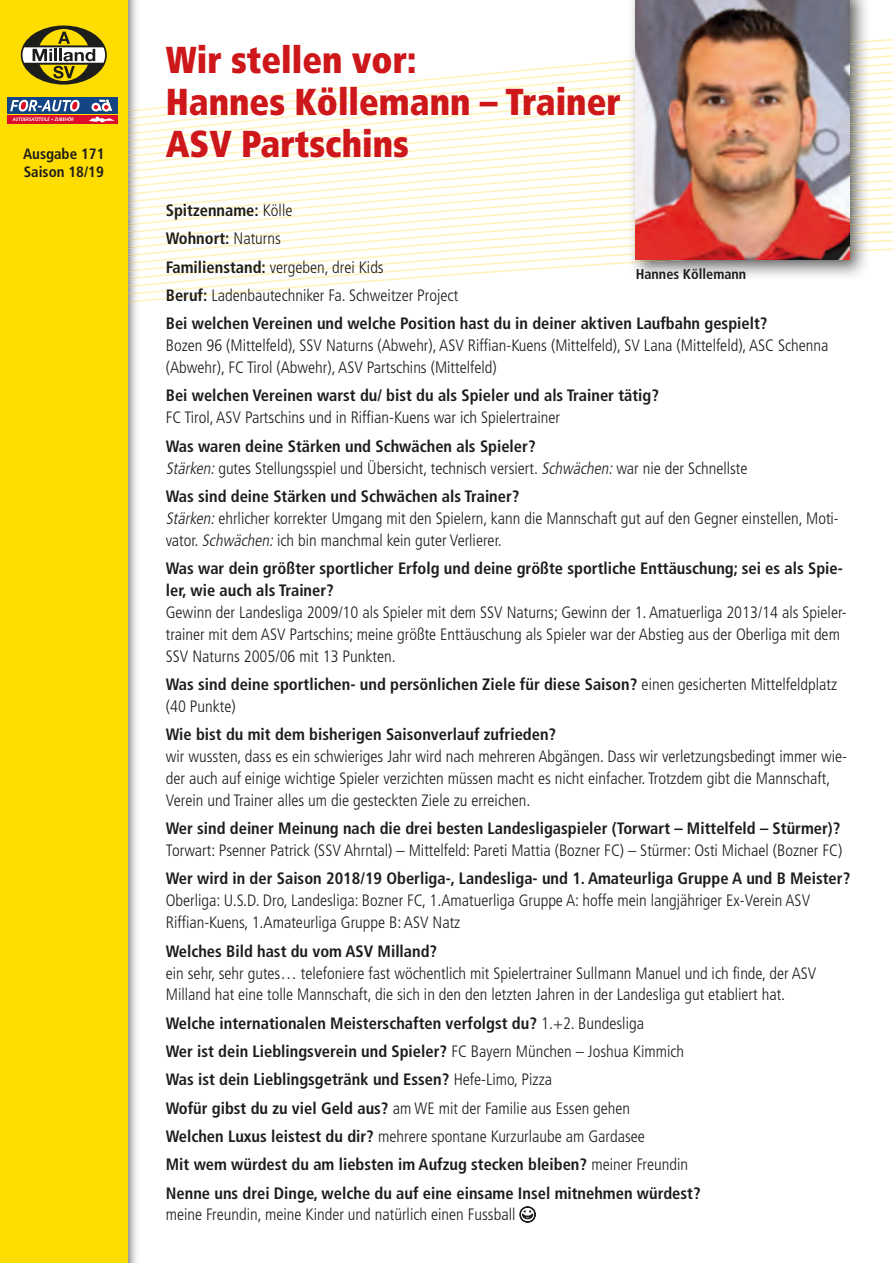
<style>
.page{position:relative;width:893px;height:1263px;background:#fff}
.page>*{position:absolute;margin:0;border:0;box-sizing:border-box;transform-origin:0 0}
.t1{font:900 condensed 37.5px/42px "Frutiger";color:#cd171a;scale:.95 1}
.t2{font:300 condensed 16.5px/21.9px "Frutiger";color:#1d1d1b}
.t3{font:700 condensed 16.5px/28.3px "Frutiger";color:#1d1d1b}
.t4{font:700 condensed 15px/18px "Frutiger";color:#1d1d1b}
.t5{font:700 condensed 14.25px "Frutiger";color:#1d1d1b}
.s1{font-weight:300}
.s2{font-weight:700}
.s3{font-style:italic}
.s4{font-family:"Smiley";font-weight:400;font-stretch:normal}
</style>
<div class="page">
<svg style="left:139px;top:248px;width:754px;height:54px"></svg>
<svg style="left:139px;top:240px;width:754px;height:8px"></svg>
<svg style="left:139px;top:232px;width:754px;height:8px"></svg>
<svg style="left:139px;top:224px;width:754px;height:8px"></svg>
<svg style="left:139px;top:217px;width:754px;height:7px"></svg>
<svg style="left:139px;top:209px;width:754px;height:8px"></svg>
<svg style="left:139px;top:202px;width:754px;height:7px"></svg>
<svg style="left:139px;top:194px;width:754px;height:8px"></svg>
<svg style="left:139px;top:186px;width:754px;height:8px"></svg>
<svg style="left:139px;top:179px;width:754px;height:7px"></svg>
<svg style="left:139px;top:171px;width:754px;height:8px"></svg>
<svg style="left:139px;top:164px;width:754px;height:7px"></svg>
<svg style="left:139px;top:156px;width:754px;height:8px"></svg>
<svg style="left:139px;top:148px;width:754px;height:8px"></svg>
<svg style="left:139px;top:141px;width:754px;height:7px"></svg>
<svg style="left:139px;top:133px;width:754px;height:8px"></svg>
<svg style="left:139px;top:126px;width:754px;height:7px"></svg>
<svg style="left:139px;top:118px;width:754px;height:8px"></svg>
<svg style="left:139px;top:111px;width:754px;height:7px"></svg>
<svg style="left:139px;top:39px;width:754px;height:72px"></svg>
<img style="left:128px;top:0;width:9px;height:1263px">
<img style="left:128px;top:194px;width:11px;height:113px">
<img style="left:128px;top:179px;width:11px;height:15px">
<img style="left:128px;top:172px;width:11px;height:7px">
<img style="left:128px;top:164px;width:11px;height:8px">
<img style="left:128px;top:157px;width:11px;height:7px">
<img style="left:128px;top:148px;width:11px;height:9px">
<img style="left:128px;top:138px;width:11px;height:10px">
<img style="left:128px;top:129px;width:11px;height:9px">
<img style="left:128px;top:120px;width:11px;height:9px">
<img style="left:128px;top:109px;width:11px;height:11px">
<div style="left:0;top:0;width:128px;height:1263px;background:#fd0"></div>
<svg style="left:21px;top:26px;width:86px;height:59px"></svg>
<div style="left:7px;top:115px;width:110px;height:9px;background:#dc0e2a"></div>
<div style="left:7px;top:97px;width:110px;height:17px;background:#134584"></div>
<svg style="left:10px;top:100px;width:70px;height:11px"></svg>
<svg style="left:12px;top:117px;width:62px;height:4px"></svg>
<svg style="left:89px;top:100px;width:26px;height:23px"></svg>
<svg style="left:520px;top:1206px;width:16px;height:16px"></svg>
<img style="left:627px;top:0;width:243px;height:280px">
<img style="left:627px;top:255px;width:243px;height:8px">
<img style="left:627px;top:247px;width:243px;height:8px">
<img style="left:627px;top:239px;width:243px;height:8px">
<img style="left:627px;top:149px;width:243px;height:81px">
<img style="left:627px;top:141px;width:243px;height:8px">
<img style="left:627px;top:133px;width:243px;height:8px">
<img style="left:627px;top:125px;width:243px;height:8px">
<img style="left:627px;top:117px;width:243px;height:8px">
<img style="left:627px;top:109px;width:243px;height:8px">
<img style="left:627px;top:101px;width:243px;height:8px">
<img style="left:627px;top:93px;width:243px;height:8px">
<img style="left:627px;top:85px;width:243px;height:8px">
<img style="left:627px;top:78px;width:243px;height:7px">
<img style="left:627px;top:70px;width:243px;height:8px">
<img style="left:627px;top:62px;width:243px;height:8px">
<img style="left:627px;top:41px;width:243px;height:21px">
<img style="left:635px;top:0;width:215px;height:259px">
<p class="t4" style="left:23px;top:145px;width:83px">Ausgabe 171<br>Saison 18/19</p>
<h1 class="t1" style="left:166px;top:39px;width:481px">Wir stellen vor:<br>Hannes Köllemann – Trainer<br>ASV Partschins</h1>
<p class="t3" style="left:166px;top:196px;width:603px">Spitzenname: <span class="s1">Kölle<br></span>Wohnort: <span class="s1">Naturns<br></span>Familienstand: <span class="s1">vergeben, drei Kids<br></span>Beruf: <span class="s1">Ladenbautechniker Fa. Schweitzer Project<br></span>Bei welchen Vereinen und welche Position hast du in deiner aktiven Laufbahn gespielt?</p>
<p class="t2" style="left:166px;top:335px;width:664px">Bozen 96 (Mittelfeld), SSV Naturns (Abwehr), ASV Riffian-Kuens (Mittelfeld), SV Lana (Mittelfeld), ASC Schenna (Abwehr), FC Tirol (Abwehr), ASV Partschins (Mittelfeld)</p>
<p class="t3" style="left:166px;top:382px;width:495px">Bei welchen Vereinen warst du/ bist du als Spieler und als Trainer tätig?</p>
<p class="t2" style="left:166px;top:407px;width:396px">FC Tirol, ASV Partschins und in Riffian-Kuens war ich Spielertrainer</p>
<p class="t2" style="left:166px;top:435px;width:583px"><span class="s2">Was waren deine Stärken und Schwächen als Spieler?<br></span><span class="s3">Stärken:</span>gutes Stellungsspiel und Übersicht, technisch versiert. <span class="s3">Schwächen:</span>war nie der Schnellste</p>
<p class="t2" style="left:166px;top:485px;width:674px"><span class="s2">Was sind deine Stärken und Schwächen als Trainer?<br></span><span class="s3">Stärken:</span>ehrlicher korrekter Umgang mit den Spielern, kann die Mannschaft gut auf den Gegner einstellen, Moti&shy;vator. <span class="s3">Schwächen:</span>ich bin manchmal kein guter Verlierer.</p>
<p class="t3" style="left:166px;top:557px;width:679px;line-height:21.9px">Was war dein größter sportlicher Erfolg und deine größte sportliche Enttäuschung; sei es als Spie&shy;ler, wie auch als Trainer?</p>
<p class="t2" style="left:166px;top:601px;width:682px">Gewinn der Landesliga 2009/10 als Spieler mit dem SSV Naturns; Gewinn der 1. Amatuerliga 2013/14 als Spieler&shy;trainer mit dem ASV Partschins; meine größte Enttäuschung als Spieler war der Abstieg aus der Oberliga mit dem<br>SSV Naturns 2005/06 mit 13 Punkten.</p>
<p class="t3" style="left:166px;top:673px;width:673px;line-height:21.9px">Was sind deine sportlichen- und persönlichen Ziele für diese Saison? <span class="s1">einen gesicherten Mittelfeldplatz (40 Punkte)</span></p>
<p class="t3" style="left:166px;top:720px;width:392px">Wie bist du mit dem bisherigen Saisonverlauf zufrieden?</p>
<p class="t2" style="left:166px;top:746px;width:683px">wir wussten, dass es ein schwieriges Jahr wird nach mehreren Abgängen. Dass wir verletzungsbedingt immer wie&shy;der auch auf einige wichtige Spieler verzichten müssen macht es nicht einfacher. Trotzdem gibt die Mannschaft,<br>Verein und Trainer alles um die gesteckten Ziele zu erreichen.</p>
<p class="t3" style="left:166px;top:814px;width:676px">Wer sind deiner Meinung nach die drei besten Landesligaspieler (Torwart – Mittelfeld – Stürmer)?</p>
<p class="t2" style="left:166px;top:840px;width:678px">Torwart: Psenner Patrick (SSV Ahrntal) – Mittelfeld: Pareti Mattia (Bozner FC) – Stürmer: Osti Michael (Bozner FC)</p>
<p class="t3" style="left:166px;top:864px;width:686px">Wer wird in der Saison 2018/19 Oberliga-, Landesliga- und 1. Amateurliga Gruppe A und B Meister?</p>
<p class="t2" style="left:166px;top:890px;width:646px">Oberliga: U.S.D. Dro, Landesliga: Bozner FC, 1.Amatuerliga Gruppe A: hoffe mein langjähriger Ex-Verein ASV<br>Riffian-Kuens, 1.Amateurliga Gruppe B: ASV Natz</p>
<p class="t3" style="left:166px;top:937px;width:273px">Welches Bild hast du vom ASV Milland?</p>
<p class="t2" style="left:166px;top:962px;width:652px">ein sehr, sehr gutes… telefoniere fast wöchentlich mit Spielertrainer Sullmann Manuel und ich finde, der ASV<br>Milland hat eine tolle Mannschaft, die sich in den den letzten Jahren in der Landesliga gut etabliert hat.</p>
<p class="t3" style="left:166px;top:1009px;width:536px">Welche internationalen Meisterschaften verfolgst du? <span class="s1">1.+2. Bundesliga<br></span>Wer ist dein Lieblingsverein und Spieler? <span class="s1">FC Bayern München – Joshua Kimmich </span>Was ist dein Lieblingsgetränk und Essen? <span class="s1">Hefe-Limo, Pizza<br></span>Wofür gibst du zu viel Geld aus? <span class="s1">am WE mit der Familie aus Essen gehen<br></span>Welchen Luxus leistest du dir? <span class="s1">mehrere spontane Kurzurlaube am Gardasee<br></span>Mit wem würdest du am liebsten im Aufzug stecken bleiben? <span class="s1">meiner Freundin </span>Nenne uns drei Dinge, welche du auf eine einsame Insel mitnehmen würdest?</p>
<p class="t2" style="left:166px;top:1204px;width:371px">meine Freundin, meine Kinder und natürlich einen Fussball <span class="s4">7</span></p>
<p class="t5" style="left:636px;top:265px;width:112px">Hannes Köllemann</p>
</div>
